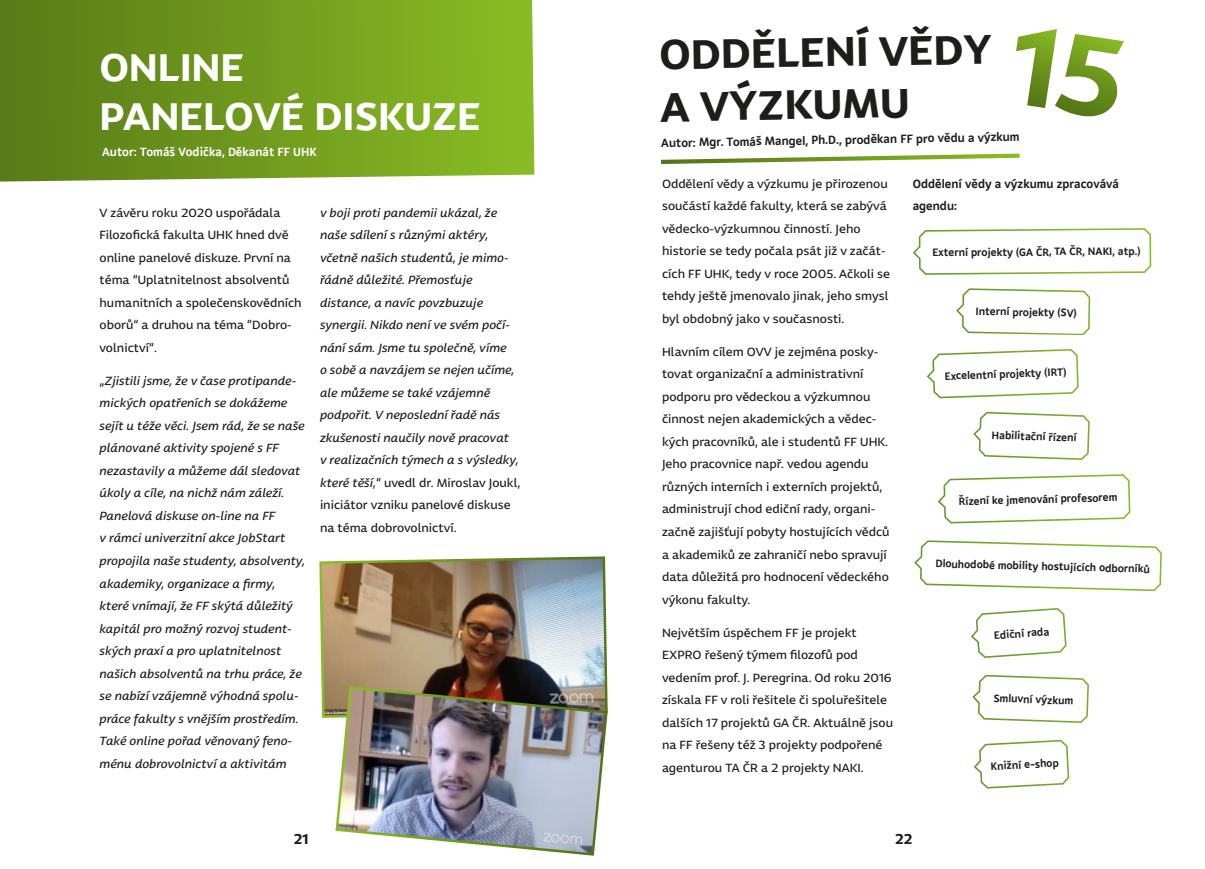
<style>
.page{position:relative;width:1205px;height:869px;background:#fff}
.page>*{position:absolute;margin:0;border:0;box-sizing:border-box;transform-origin:0 0}
.t1{font:700 43.5px/52.1px "Gradec";color:#1d1d1b}
.t2{font:700 40.62px/48.8px "Gradec";letter-spacing:.01em;color:#fff}
.t3{font:700 15px "Gradec";color:#1d1d1b}
.t4{font:12.5px/22.5px "Gradec";color:#1d1d1b}
.t5{font:italic 12.5px/22.5px "Gradec";color:#1d1d1b}
.t6{font:600 12.5px/22.5px "Gradec";color:#1d1d1b}
.t7{font:600 12.5px "Gradec";color:#fff}
.t8{font:600 11.25px "Gradec";letter-spacing:-.01em;color:#1d1d1b}
.s1{font-style:normal}
</style>
<div class="page">
<svg style="left:661px;top:153px;width:358px;height:11px"></svg>
<svg style="left:1016px;top:29px;width:108px;height:88px"></svg>
<svg style="left:0;top:0;width:534px;height:181px;background:#729c21"></svg>
<svg style="left:927px;top:349px;width:152px;height:49px"></svg>
<img style="left:319px;top:556px;width:289px;height:162px">
<img style="left:334px;top:684px;width:274px;height:172px">
<svg style="left:956px;top:288px;width:134px;height:47px"></svg>
<svg style="left:973px;top:411px;width:117px;height:49px"></svg>
<svg style="left:914px;top:540px;width:248px;height:51px"></svg>
<svg style="left:938px;top:474px;width:192px;height:49px"></svg>
<svg style="left:971px;top:608px;width:95px;height:49px"></svg>
<svg style="left:972px;top:674px;width:117px;height:48px"></svg>
<svg style="left:974px;top:739px;width:95px;height:49px"></svg>
<svg style="left:913px;top:228px;width:238px;height:47px"></svg>
<h2 class="t2" style="left:100px;top:42px;width:383px">ONLINE<br>PANELOVÉ DISKUZE</h2>
<p class="t7" style="left:102px;top:144px;width:216px">Autor: Tomáš Vodička, Děkanát FF UHK</p>
<p class="t4" style="left:100px;top:201px;width:204px">V závěru roku 2020 uspořádala<br>Filozofická fakulta UHK hned dvě online panelové diskuze. První na téma “Uplatnitelnost absolventů humanitních a společenskovědních oborů“ a druhou na téma ”Dobro&shy;volnictví“.</p>
<p class="t5" style="left:100px;top:369px;width:207px"><span class="s1">„</span>Zjistili jsme, že v čase protipande&shy;mických opatřeních se dokážeme sejít u téže věci. Jsem rád, že se naše plánované aktivity spojené s FF nezastavily a můžeme dál sledovat úkoly a cíle, na nichž nám záleží.<br>Panelová diskuse on-line na FF<br>v rámci univerzitní akce JobStart propojila naše studenty, absolventy, akademiky, organizace a firmy, které vnímají, že FF skýtá důležitý kapitál pro možný rozvoj student&shy;ských praxí a pro uplatnitelnost našich absolventů na trhu práce, že se nabízí vzájemně výhodná spolu&shy;práce fakulty s vnějším prostředím.<br>Také online pořad věnovaný feno&shy;ménu dobrovolnictví a aktivitám</p>
<p class="t5" style="left:320px;top:201px;width:202px">v boji proti pandemii ukázal, že naše sdílení s různými aktéry, včetně našich studentů, je mimo&shy;řádně důležité. Přemosťuje distance, a navíc povzbuzuje synergii. Nikdo není ve svém počí&shy;nání sám. Jsme tu společně, víme<br>o sobě a navzájem se nejen učíme, ale můžeme se také vzájemně podpořit. V neposlední řadě nás zkušenosti naučily nově pracovat<br>v realizačních týmech a s výsledky, které těší,<span class="s1">“ uvedl dr. Miroslav Joukl, iniciátor vzniku panelové diskuse na téma dobrovolnictví.</span></p>
<h1 class="t1" style="left:659px;top:28px;width:333px;rotate:-1deg">ODDĚLENÍ VĚDY<br>A VÝZKUMU</h1>
<p class="t6" style="left:661px;top:132px;width:360px;rotate:-1deg">Autor: Mgr. Tomáš Mangel, Ph.D., proděkan FF pro vědu a výzkum</p>
<p class="t4" style="left:662px;top:172px;width:230px">Oddělení vědy a výzkumu je přirozenou součástí každé fakulty, která se zabývá vědecko-výzkumnou činností. Jeho historie se tedy počala psát již v začát&shy;cích FF UHK, tedy v roce 2005. Ačkoli se tehdy ještě jmenovalo jinak, jeho smysl byl obdobný jako v současnosti.</p>
<p class="t4" style="left:662px;top:340px;width:229px">Hlavním cílem OVV je zejména posky&shy;tovat organizační a administrativní podporu pro vědeckou a výzkumnou činnost nejen akademických a vědec&shy;kých pracovníků, ale i studentů FF UHK.<br>Jeho pracovnice např. vedou agendu různých interních i externích projektů, administrují chod ediční rady, organi&shy;začně zajišťují pobyty hostujících vědců a akademiků ze zahraničí nebo spravují data důležitá pro hodnocení vědeckého výkonu fakulty.</p>
<p class="t4" style="left:662px;top:620px;width:233px">Největším úspěchem FF je projekt EXPRO řešený týmem filozofů pod vedením prof. J. Peregrina. Od roku 2016 získala FF v roli řešitele či spoluřešitele dalších 17 projektů GA ČR. Aktuálně jsou na FF řešeny též 3 projekty podpořené agenturou TA ČR a 2 projekty NAKI.</p>
<p class="t6" style="left:913px;top:172px;width:208px">Oddělení vědy a výzkumu zpracovává agendu:</p>
<p class="t8" style="left:932px;top:245px;width:210px">Externí projekty (GA ČR, TA ČR, NAKI, atp.)</p>
<p class="t8" style="left:975px;top:304px;width:103px;rotate:1deg">Interní projekty (SV)</p>
<p class="t8" style="left:944px;top:369px;width:123px;rotate:-2deg">Excelentní projekty (IRT)</p>
<p class="t8" style="left:992px;top:428px;width:87px;rotate:2deg">Habilitační řízení</p>
<p class="t8" style="left:958px;top:495px;width:160px;rotate:-2deg">Řízení ke jmenování profesorem</p>
<p class="t8" style="left:936px;top:555px;width:216px;rotate:2deg">Dlouhodobé mobility hostujících odborníků</p>
<p class="t8" style="left:993px;top:628px;width:57px;rotate:-4deg">Ediční rada</p>
<p class="t8" style="left:994px;top:690px;width:82px;rotate:2deg">Smluvní výzkum</p>
<p class="t8" style="left:990px;top:759px;width:70px;rotate:-3deg">Knižní e-shop</p>
<p class="t3" style="left:294px;top:828px;width:16px">21</p>
<p class="t3" style="left:895px;top:828px;width:19px">22</p>
</div>
